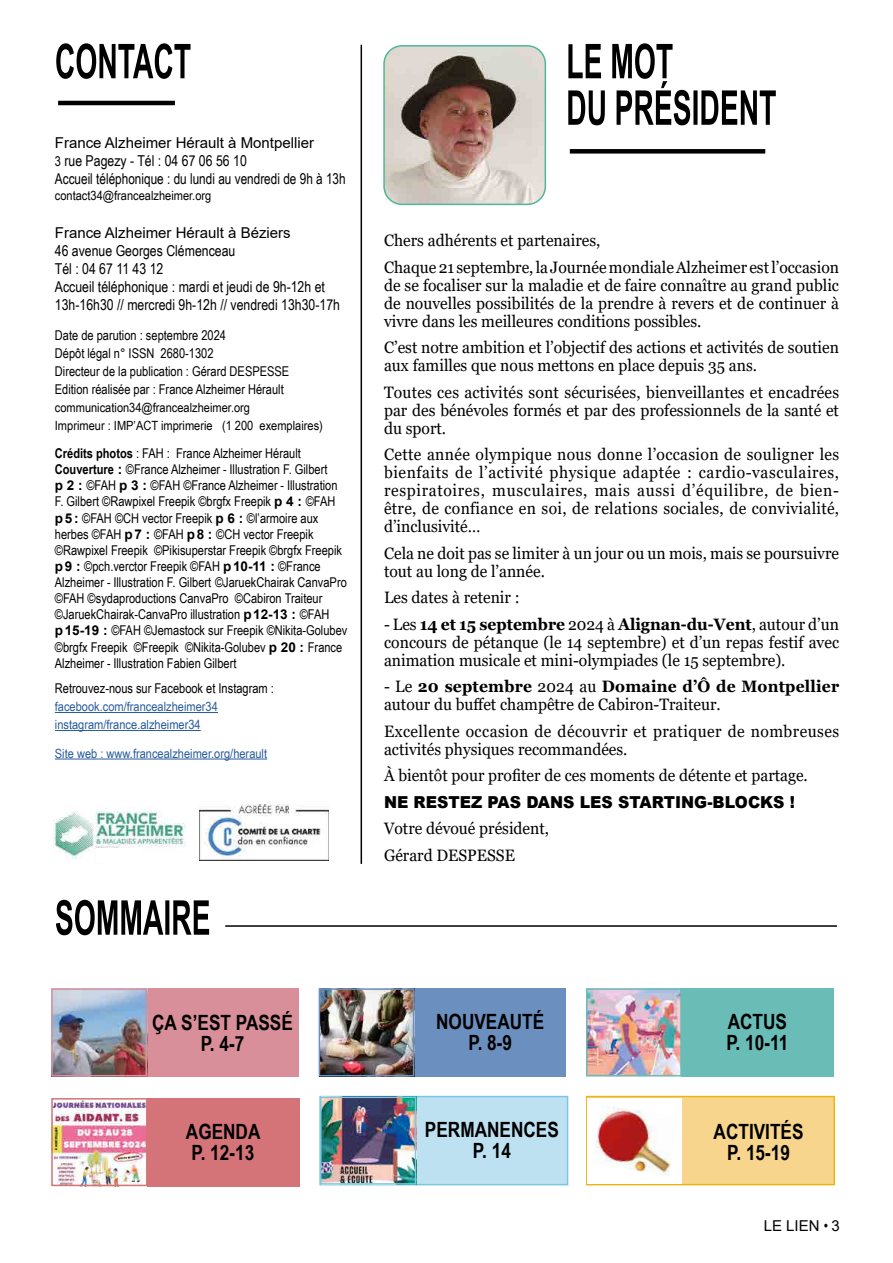
<style>
.page{position:relative;width:893px;height:1263px;background:#fff}
.page>*{position:absolute;margin:0;border:0;box-sizing:border-box;transform-origin:0 0}
.t1{font:700 21px/21px "Arial Narrow";color:#000;text-align:center}
.t2{font:16.5px/18px "Georgia";color:#000;scale:.95 1}
.t3{font:16.5px/18px "Georgia";letter-spacing:.03em;color:#000;scale:.95 1}
.t4{font:900 16.5px "Arial";color:#000;scale:.95 1}
.t5{font:15px/18px "Arial Narrow";color:#000}
.t6{font:15px "Arial";color:#000}
.t7{font:13.5px/16.2px "Arial Narrow";color:#000}
.t8{font:12.75px/18px "Arial Narrow";color:#000;scale:1.06 1}
.t9{font:12.75px/18px "Arial Narrow";color:#275b9b;scale:1.06 1}
.s1{font-size:13.5px}
.s2{font-weight:700}
.s3{font-family:"Arial";font-weight:700}
.s4{font-family:"Arial Narrow"}
</style>
<div class="page">
<div style="left:570px;top:149px;width:195px;height:5px;background:#000"></div>
<hr style="left:55px;top:712px;width:163px;height:1px;background:#275b9b">
<hr style="left:55px;top:730px;width:146px;height:1px;background:#275b9b">
<hr style="left:55px;top:759px;width:212px;height:1px;background:#275b9b">
<svg style="left:56px;top:900px;width:153px;height:35px"></svg>
<hr style="left:225px;top:925px;width:612px;height:2px;background:#000">
<hr style="left:58px;top:101px;width:117px;height:4px;background:#000">
<hr style="left:361px;top:45px;width:1px;height:819px;background:#000">
<img style="left:386px;top:46px;width:159px;height:158px">
<div style="left:383px;top:45px;width:163px;height:160px;border:2px solid #50b796;border-radius:18px"></div>
<img style="left:53px;top:806px;width:133px;height:53px">
<img style="left:199px;top:805px;width:130px;height:56px">
<div style="left:96px;top:848px;width:45px;height:14px;background:#fff"></div>
<svg style="left:568px;top:43px;width:208px;height:82px"></svg>
<svg style="left:56px;top:43px;width:135px;height:36px"></svg>
<div style="left:146px;top:988px;width:153px;height:88px;background:#d98f99"></div>
<div style="left:319px;top:1096px;width:249px;height:89px;background:#bde1f1;border:2px solid #78c8e4"></div>
<div style="left:586px;top:1096px;width:249px;height:89px;background:#f7d58c;border:2px solid #edb514"></div>
<img style="left:54px;top:991px;width:90px;height:82px">
<div style="left:51px;top:988px;width:96px;height:88px;border:2px solid #d98f99"></div>
<div style="left:414px;top:988px;width:152px;height:88px;background:#6b8fbf"></div>
<img style="left:322px;top:991px;width:89px;height:82px">
<div style="left:319px;top:988px;width:95px;height:88px;border:2px solid #6b8fbf"></div>
<div style="left:52px;top:1098px;width:247px;height:88px;background:#d47478"></div>
<img style="left:54px;top:1101px;width:91px;height:82px">
<div style="left:51px;top:1098px;width:97px;height:88px;border:2px solid #d47478"></div>
<img style="left:323px;top:1099px;width:90px;height:83px">
<div style="left:320px;top:1096px;width:96px;height:89px;border:2px solid #78c8e4"></div>
<div style="left:586px;top:988px;width:247px;height:88px;background:#6abcb6"></div>
<img style="left:589px;top:991px;width:90px;height:82px">
<div style="left:586px;top:988px;width:96px;height:88px;border:2px solid #6abcb6"></div>
<div style="left:587px;top:1098px;width:95px;height:85px;background:#fff"></div>
<img style="left:594px;top:1105px;width:77px;height:71px">
<p class="t6" style="left:55px;top:132px;width:261px">France Alzheimer Hérault à Montpellier</p>
<p class="t5" style="left:55px;top:151px;width:292px"><span class="s1">3</span> rue Pagezy - Tél : 04 67 06 56 10<br>Accueil téléphonique : du lundi au vendredi de 9h à 13h</p>
<p class="t8" style="left:55px;top:186px;width:149px">contact34@francealzheimer.org</p>
<p class="t6" style="left:55px;top:222px;width:237px">France Alzheimer Hérault à Béziers</p>
<p class="t5" style="left:55px;top:241px;width:287px">46 avenue Georges Clémenceau<br>Tél : 04 67 11 43 12<br>Accueil téléphonique : mardi et jeudi de 9h-12h et 13h-16h30 // mercredi 9h-12h // vendredi 13h30-17h</p>
<p class="t7" style="left:55px;top:326px;width:236px;line-height:18px">Date de parution : septembre 2024<br>Dépôt légal n° ISSN 2680-1302<br>Directeur de la publication : Gérard DESPESSE Edition réalisée par : France Alzheimer Hérault</p>
<p class="t8" style="left:55px;top:398px;width:254px">communication34@francealzheimer.org<br>Imprimeur : IMP’ACT imprimerie (1 200 exemplaires)</p>
<p class="t7" style="left:55px;top:445px;width:294px"><span class="s2">Crédits photos</span> : FAH : France Alzheimer Hérault <span class="s2">Couverture</span> <span class="s3">:</span> ©France Alzheimer - Illustration F. Gilbert<br><span class="s3">p 2 :</span> ©FAH <span class="s3">p 3 :</span> ©FAH ©France Alzheimer - Illustration F. Gilbert ©Rawpixel Freepik ©brgfx Freepik <span class="s3">p 4 :</span> ©FAH <span class="s3">p5:</span> ©FAH ©CH vector Freepik <span class="s3">p 6 :</span> ©l’armoire aux herbes ©FAH <span class="s3">p7 :</span> ©FAH <span class="s3">p8 :</span> ©CH vector Freepik ©Rawpixel Freepik ©Pikisuperstar Freepik ©brgfx Freepik <span class="s3">p9 :</span> ©pch.verctor Freepik ©FAH <span class="s3">p10-11 :</span> ©France Alzheimer - Illustration F. Gilbert ©JaruekChairak CanvaPro ©FAH ©sydaproductions CanvaPro ©Cabiron Traiteur ©JaruekChairak-CanvaPro illustration <span class="s3">p12-13 :</span> ©FAH <span class="s3">p15-19 :</span> ©FAH ©Jemastock sur Freepik ©Nikita-Golubev ©brgfx Freepik ©Freepik ©Nikita-Golubev <span class="s3">p 20 :</span> France Alzheimer - Illustration Fabien Gilbert</p>
<p class="t7" style="left:55px;top:680px;width:221px">Retrouvez-nous sur Facebook et Instagram :</p>
<p class="t9" style="left:55px;top:697px;width:155px">facebook.com/francealzheimer34 instagram/france.alzheimer34</p>
<p class="t9" style="left:55px;top:744px;width:202px">Site web : www.francealzheimer.org/herault</p>
<p class="t2" style="left:384px;top:228px;width:480px;line-height:26.5px">Chers adhérents et partenaires,<br>Chaque 21 septembre, la Journée mondiale Alzheimer est l’occasion</p>
<p class="t2" style="left:384px;top:277px;width:480px;text-align:justify">de se focaliser sur la maladie et de faire connaître au grand public de nouvelles possibilités de la prendre à revers et de continuer à vivre dans les meilleures conditions possibles.</p>
<p class="t2" style="left:384px;top:339px;width:480px">C’est notre ambition et l’objectif des actions et activités de soutien aux familles que nous mettons en place depuis 35 ans.</p>
<p class="t2" style="left:384px;top:384px;width:481px;text-align:justify">Toutes ces activités sont sécurisées, bienveillantes et encadrées par des bénévoles formés et par des professionnels de la santé et du sport.</p>
<p class="t2" style="left:384px;top:446px;width:481px;text-align:justify">Cette année olympique nous donne l’occasion de souligner les bienfaits de l’activité physique adaptée : cardio-vasculaires, respiratoires, musculaires, mais aussi d’équilibre, de bien&shy;être, de confiance en soi, de relations sociales, de convivialité, d’inclusivité…</p>
<p class="t2" style="left:384px;top:545px;width:480px">Cela ne doit pas se limiter à un jour ou un mois, mais se poursuivre tout au long de l’année.</p>
<p class="t2" style="left:384px;top:589px;width:144px">Les dates à retenir :</p>
<p class="t2" style="left:384px;top:616px;width:481px;text-align:justify">- Les <span class="s2">14 et 15 septembre</span> 2024 à <span class="s2">Alignan-du-Vent</span>, autour d’un concours de pétanque (le 14 septembre) et d’un repas festif avec animation musicale et mini-olympiades (le 15 septembre).</p>
<p class="t2" style="left:384px;top:678px;width:481px">- Le <span class="s2">20 septembre</span> 2024 au <span class="s2">Domaine d’Ô de Montpellier </span>autour du buffet champêtre de Cabiron-Traiteur.</p>
<p class="t3" style="left:384px;top:723px;width:481px">Excellente occasion de découvrir et pratiquer de nombreuses activités physiques recommandées.</p>
<p class="t2" style="left:384px;top:767px;width:448px">À bientôt pour profiter de ces moments de détente et partage.</p>
<p class="t4" style="left:384px;top:790px;width:434px">NE RESTEZ PAS DANS LES STARTING-BLOCKS !</p>
<p class="t2" style="left:384px;top:816px;width:175px;line-height:26.5px">Votre dévoué président,<br>Gérard DESPESSE</p>
<p class="t1" style="left:152px;top:1011px;width:142px">ÇA S’EST PASSÉ<br>P. 4-7</p>
<p class="t1" style="left:436px;top:1010px;width:110px">NOUVEAUTÉ<br>P. 8-9</p>
<p class="t1" style="left:726px;top:1010px;width:63px;text-align:left">ACTUS<br>P. 10-11</p>
<p class="t1" style="left:186px;top:1120px;width:76px;text-align:left">AGENDA<br>P. 12-13</p>
<p class="t1" style="left:425px;top:1118px;width:135px">PERMANENCES<br>P. 14</p>
<p class="t1" style="left:714px;top:1119px;width:91px">ACTIVITÉS<br>P. 15-19</p>
<p class="t6" style="left:764px;top:1216px;width:78px">LE LIEN <span class="s4">•</span> 3</p>
</div>
